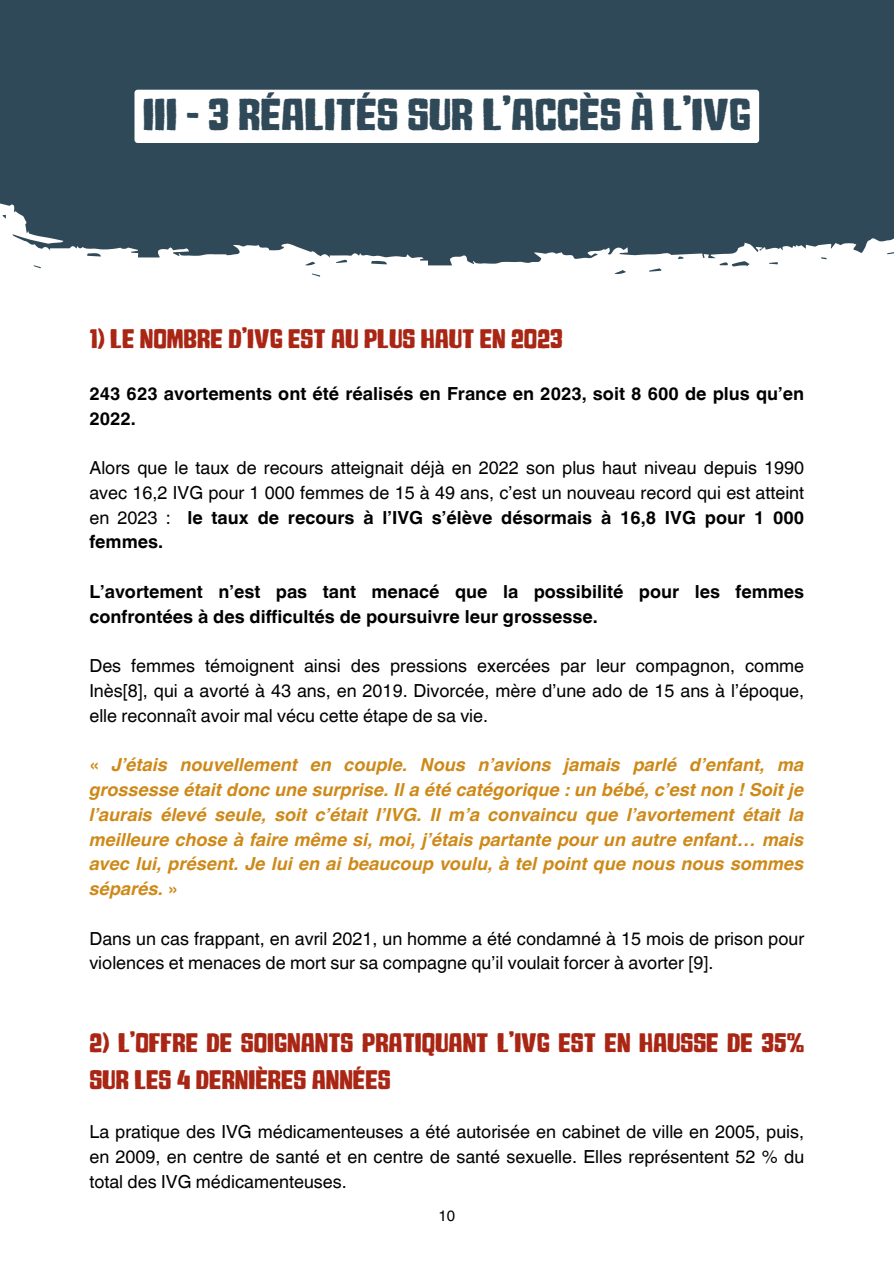
<style>
.page{position:relative;width:894px;height:1264px;background:#fff}
.page>*{position:absolute;margin:0;border:0;box-sizing:border-box;transform-origin:0 0}
.t1{font:45px "Timberwolf";color:#2f4958}
.t2{font:27px/37.2px "Timberwolf";color:#a92615}
.t3{font:18px/24.8px "Helvetica Hebrew";color:#000;text-align:justify}
.t4{font:italic 700 18px/24.8px "Helvetica Hebrew";color:#ce8918;text-align:justify}
.t5{font:700 18px/24.8px "Helvetica Hebrew";color:#000}
.t6{font:15px "Helvetica Hebrew";color:#000}
.s1{font-weight:700}
.s2{font-style:normal}
</style>
<div class="page">
<svg style="left:0;top:0;width:893px;height:277px;background:#455c6a"></svg>
<div style="left:134px;top:90px;width:625px;height:53px;background:#fff;border-radius:3px"></div>
<h1 class="t1" style="left:143px;top:94px;width:609px">III - 3 RÉALITÉS SUR L’ACCÈS À L’IVG</h1>
<h2 class="t2" style="left:89px;top:321px;width:474px">1) LE NOMBRE D’IVG EST AU PLUS HAUT EN 2023</h2>
<p class="t5" style="left:89px;top:383px;width:716px">243 623 avortements ont été réalisés en France en 2023, soit 8 600 de plus qu’en<br>2022.</p>
<p class="t3" style="left:89px;top:458px;width:716px">Alors que le taux de recours atteignait déjà en 2022 son plus haut niveau depuis 1990 avec 16,2 IVG pour 1 000 femmes de 15 à 49 ans, c’est un nouveau record qui est atteint en 2023 : <span class="s1">le taux de recours à l’IVG s’élève désormais à 16,8 IVG pour 1 000 femmes.</span></p>
<p class="t5" style="left:89px;top:581px;width:716px">L’avortement n’est pas tant menacé que la possibilité pour les femmes confrontées à des difficultés de poursuivre leur grossesse.</p>
<p class="t3" style="left:89px;top:656px;width:716px">Des femmes témoignent ainsi des pressions exercées par leur compagnon, comme Inès[8], qui a avorté à 43 ans, en 2019. Divorcée, mère d’une ado de 15 ans à l’époque, elle reconnaît avoir mal vécu cette étape de sa vie.</p>
<p class="t4" style="left:89px;top:755px;width:716px"><span class="s2">«</span> J’étais nouvellement en couple. Nous n’avions jamais parlé d’enfant, ma grossesse était donc une surprise. Il a été catégorique : un bébé, c’est non ! Soit je l’aurais élevé seule, soit c’était l’IVG. Il m’a convaincu que l’avortement était la meilleure chose à faire même si, moi, j’étais partante pour un autre enfant… mais avec lui, présent. Je lui en ai beaucoup voulu, à tel point que nous nous sommes séparés. <span class="s2">»</span></p>
<p class="t3" style="left:89px;top:928px;width:716px">Dans un cas frappant, en avril 2021, un homme a été condamné à 15 mois de prison pour violences et menaces de mort sur sa compagne qu’il voulait forcer à avorter [9].</p>
<h2 class="t2" style="left:89px;top:1024px;width:716px">2) L’OFFRE DE SOIGNANTS PRATIQUANT L’IVG EST EN HAUSSE DE 35%<br>SUR LES 4 DERNIÈRES ANNÉES</h2>
<p class="t3" style="left:89px;top:1121px;width:716px">La pratique des IVG médicamenteuses a été autorisée en cabinet de ville en 2005, puis, en 2009, en centre de santé et en centre de santé sexuelle. Elles représentent 52 % du total des IVG médicamenteuses.</p>
<p class="t6" style="left:438px;top:1210px;width:18px">10</p>
</div>
